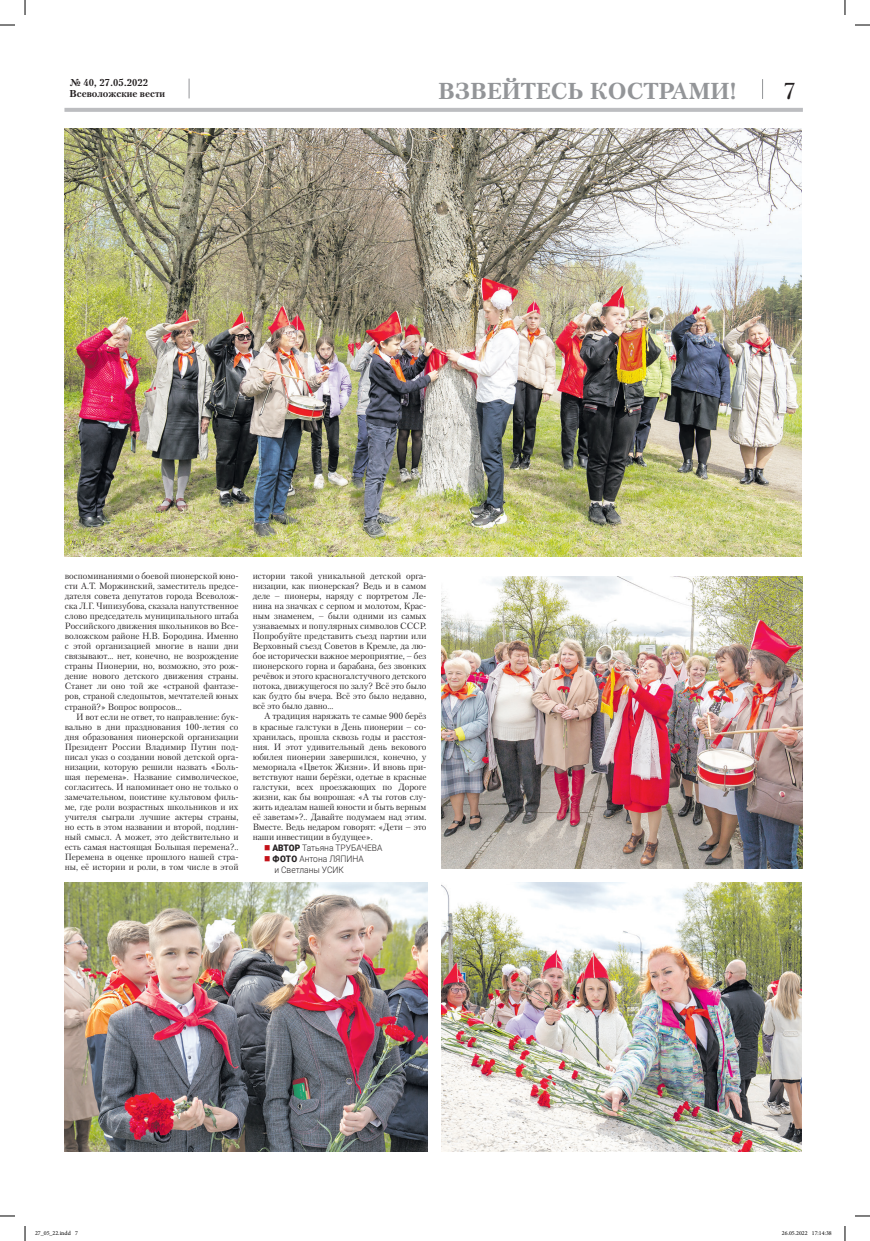
<style>
.page{position:relative;width:870px;height:1241px;background:#fff}
.page>*{position:absolute;margin:0;border:0;box-sizing:border-box;transform-origin:0 0}
.t1{font:700 23px "Petersburg C";color:#939598}
.t2{font:23px "Petersburg C";color:#231f20}
.t3{font:700 10px/11px "Petersburg C";color:#231f20}
.t4{font:9px/10px "Petersburg C";color:#231f20;text-align:justify}
.t5{font:300 9px/11px "Roboto";color:#231f20;scale:.94 1}
.t6{font:6px "Minion Pro";color:#000}
.s1{color:#c4121a}
.s2{font-weight:900}
</style>
<div class="page">
<hr style="left:64px;top:108px;width:738px;height:4px;background:#bcbdc0">
<svg style="left:188px;top:79px;width:1px;height:19px"></svg>
<img style="left:64px;top:129px;width:737px;height:427px">
<img style="left:441px;top:576px;width:361px;height:293px">
<img style="left:64px;top:882px;width:363px;height:269px">
<img style="left:441px;top:882px;width:360px;height:269px">
<svg style="left:0;top:24px;width:15px;height:2px"></svg>
<svg style="left:855px;top:24px;width:14px;height:2px"></svg>
<svg style="left:0;top:1215px;width:15px;height:1px"></svg>
<svg style="left:855px;top:1215px;width:14px;height:1px"></svg>
<svg style="left:24px;top:0;width:2px;height:15px"></svg>
<svg style="left:24px;top:1226px;width:2px;height:15px"></svg>
<svg style="left:844px;top:0;width:1px;height:15px"></svg>
<svg style="left:844px;top:1226px;width:1px;height:15px"></svg>
<p class="t3" style="left:69px;top:77px;width:97px">№ 40, 27.05.2022<br>Всеволожские вести</p>
<h1 class="t1" style="left:438px;top:77px;width:300px">ВЗВЕЙТЕСЬ КОСТРАМИ!</h1>
<h1 class="t2" style="left:783px;top:77px;width:14px">7</h1>
<p class="t4" style="left:65px;top:571px;width:175px">воспоминаниями о боевой пионерской юно&shy;сти А.Т. Моржинский, заместитель предсе&shy;дателя совета депутатов города Всеволож&shy;ска Л.Г. Чипизубова, сказала напутственное слово председатель муниципального штаба Российского движения школьников во Все&shy;воложском районе Н.В. Бородина. Именно с этой организацией многие в наши дни связывают… нет, конечно, не возрождение страны Пионерии, но, возможно, это рож&shy;дение нового детского движения страны.<br>Станет ли оно той же «страной фантазе&shy;ров, страной следопытов, мечтателей юных страной?» Вопрос вопросов…</p>
<p class="t4" style="left:65px;top:711px;width:175px;text-indent:11px">И вот если не ответ, то направление: бук&shy;вально в дни празднования 100-летия со дня образования пионерской организации Президент России Владимир Путин под&shy;писал указ о создании новой детской орга&shy;низации, которую решили назвать «Боль&shy;шая перемена». Название символическое, согласитесь. И напоминает оно не только о замечательном, поистине культовом филь&shy;ме, где роли возрастных школьников и их учителя сыграли лучшие актеры страны, но есть в этом названии и второй, подлин&shy;ный смысл. А может, это действительно и есть самая настоящая Большая перемена?..<br>Перемена в оценке прошлого нашей стра&shy;ны, её истории и роли, в том числе в этой</p>
<p class="t4" style="left:252px;top:571px;width:175px">истории такой уникальной детской орга&shy;низации, как пионерская? Ведь и в самом деле – пионеры, наряду с портретом Ле&shy;нина на значках с серпом и молотом, Крас&shy;ным знаменем, – были одними из самых узнаваемых и популярных символов СССР.<br>Попробуйте представить съезд партии или Верховный съезд Советов в Кремле, да лю&shy;бое исторически важное мероприятие, – без пионерского горна и барабана, без звонких речёвок и этого красногалстучного детского потока, движущегося по залу? Всё это было как будто бы вчера. Всё это было недавно, всё это было давно…</p>
<p class="t4" style="left:252px;top:711px;width:175px;text-indent:11px">А традиция наряжать те самые 900 берёз в красные галстуки в День пионерии – со&shy;хранилась, прошла сквозь годы и расстоя&shy;ния. И этот удивительный день векового юбилея пионерии завершился, конечно, у мемориала «Цветок Жизни». И вновь при&shy;ветствуют наши берёзки, одетые в красные галстуки, всех проезжающих по Дороге жизни, как бы вопрошая: «А ты готов слу&shy;жить идеалам нашей юности и быть верным её заветам»?.. Давайте подумаем над этим.<br>Вместе. Ведь недаром говорят: «Дети – это наши инвестиции в будущее».</p>
<p class="t5" style="left:264px;top:841px;width:127px"><span class="s1">■</span> <span class="s2">АВТОР</span> Татьяна ТРУБАЧЕВА</p>
<p class="t5" style="left:274px;top:852px;width:97px;text-indent:-10px"><span class="s1">■</span> <span class="s2">ФОТО</span> Антона ЛЯПИНА и Светланы УСИК</p>
<p class="t6" style="left:35px;top:1229px;width:44px">27_05_22.indd 7</p>
<p class="t6" style="left:781px;top:1229px;width:51px">26.05.2022 17:14:38</p>
</div>
